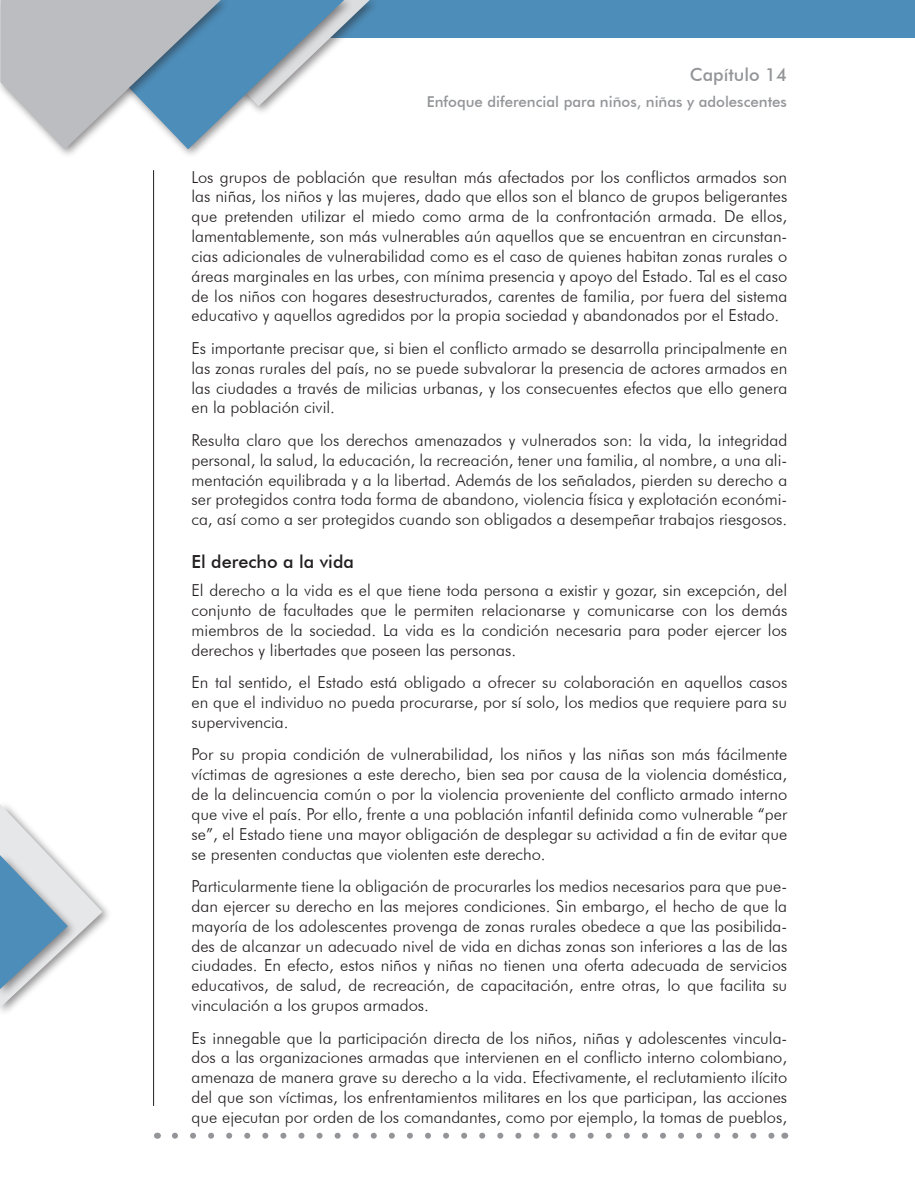
<style>
.page{position:relative;width:915px;height:1191px;background:#fff}
.page>*{position:absolute;margin:0;border:0;box-sizing:border-box;transform-origin:0 0}
.Subtitulo{font:500 18px "Futura BT";color:#231f20}
.t1{font:500 18px "Futura BT";color:#939598}
.Texto{font:300 16.5px/19.8px "Futura BT";color:#231f20;text-align:justify}
.t2{font:500 15px "Futura BT";color:#939598}
</style>
<div class="page">
<div style="left:270px;top:0;width:644px;height:38px;background:#4d8db9"></div>
<div style="left:207px;top:0;width:172px;height:117px;background:#231f20;opacity:.5"></div>
<div style="left:0;top:0;width:231px;height:159px;background:#231f20;opacity:.5"></div>
<svg style="left:0;top:0;width:369px;height:149px"></svg>
<hr style="left:153px;top:170px;width:1px;height:936px;background:#231f20">
<svg style="left:175px;top:1132px;width:600px;height:6px"></svg>
<svg style="left:0;top:804px;width:102px;height:203px"></svg>
<p class="t1" style="left:689px;top:64px;width:99px">Capítulo 14</p>
<p class="t2" style="left:426px;top:92px;width:361px">Enfoque diferencial para niños, niñas y adolescentes</p>
<p class="Texto" style="left:191px;top:167px;width:597px">Los grupos de población que resultan más afectados por los conflictos armados son las niñas, los niños y las mujeres, dado que ellos son el blanco de grupos beligerantes que pretenden utilizar el miedo como arma de la confrontación armada. De ellos, lamentablemente, son más vulnerables aún aquellos que se encuentran en circunstan&shy;cias adicionales de vulnerabilidad como es el caso de quienes habitan zonas rurales o áreas marginales en las urbes, con mínima presencia y apoyo del Estado. Tal es el caso de los niños con hogares desestructurados, carentes de familia, por fuera del sistema educativo y aquellos agredidos por la propia sociedad y abandonados por el Estado.</p>
<p class="Texto" style="left:191px;top:338px;width:597px">Es importante precisar que, si bien el conflicto armado se desarrolla principalmente en las zonas rurales del país, no se puede subvalorar la presencia de actores armados en las ciudades a través de milicias urbanas, y los consecuentes efectos que ello genera en la población civil.</p>
<p class="Texto" style="left:191px;top:430px;width:597px">Resulta claro que los derechos amenazados y vulnerados son: la vida, la integridad personal, la salud, la educación, la recreación, tener una familia, al nombre, a una ali&shy;mentación equilibrada y a la libertad. Además de los señalados, pierden su derecho a ser protegidos contra toda forma de abandono, violencia física y explotación económi&shy;ca, así como a ser protegidos cuando son obligados a desempeñar trabajos riesgosos.</p>
<p class="Subtitulo" style="left:191px;top:550px;width:164px">El derecho a la vida</p>
<p class="Texto" style="left:191px;top:580px;width:597px">El derecho a la vida es el que tiene toda persona a existir y gozar, sin excepción, del conjunto de facultades que le permiten relacionarse y comunicarse con los demás miembros de la sociedad. La vida es la condición necesaria para poder ejercer los derechos y libertades que poseen las personas.</p>
<p class="Texto" style="left:191px;top:672px;width:597px">En tal sentido, el Estado está obligado a ofrecer su colaboración en aquellos casos en que el individuo no pueda procurarse, por sí solo, los medios que requiere para su supervivencia.</p>
<p class="Texto" style="left:191px;top:744px;width:597px">Por su propia condición de vulnerabilidad, los niños y las niñas son más fácilmente víctimas de agresiones a este derecho, bien sea por causa de la violencia doméstica, de la delincuencia común o por la violencia proveniente del conflicto armado interno que vive el país. Por ello, frente a una población infantil definida como vulnerable “per se”, el Estado tiene una mayor obligación de desplegar su actividad a fin de evitar que se presenten conductas que violenten este derecho.</p>
<p class="Texto" style="left:191px;top:876px;width:597px">Particularmente tiene la obligación de procurarles los medios necesarios para que pue&shy;dan ejercer su derecho en las mejores condiciones. Sin embargo, el hecho de que la mayoría de los adolescentes provenga de zonas rurales obedece a que las posibilida&shy;des de alcanzar un adecuado nivel de vida en dichas zonas son inferiores a las de las ciudades. En efecto, estos niños y niñas no tienen una oferta adecuada de servicios educativos, de salud, de recreación, de capacitación, entre otras, lo que facilita su vinculación a los grupos armados.</p>
<p class="Texto" style="left:191px;top:1027px;width:597px">Es innegable que la participación directa de los niños, niñas y adolescentes vincula&shy;dos a las organizaciones armadas que intervienen en el conflicto interno colombiano, amenaza de manera grave su derecho a la vida. Efectivamente, el reclutamiento ilícito del que son víctimas, los enfrentamientos militares en los que participan, las acciones que ejecutan por orden de los comandantes, como por ejemplo, la tomas de pueblos,</p>
</div>
